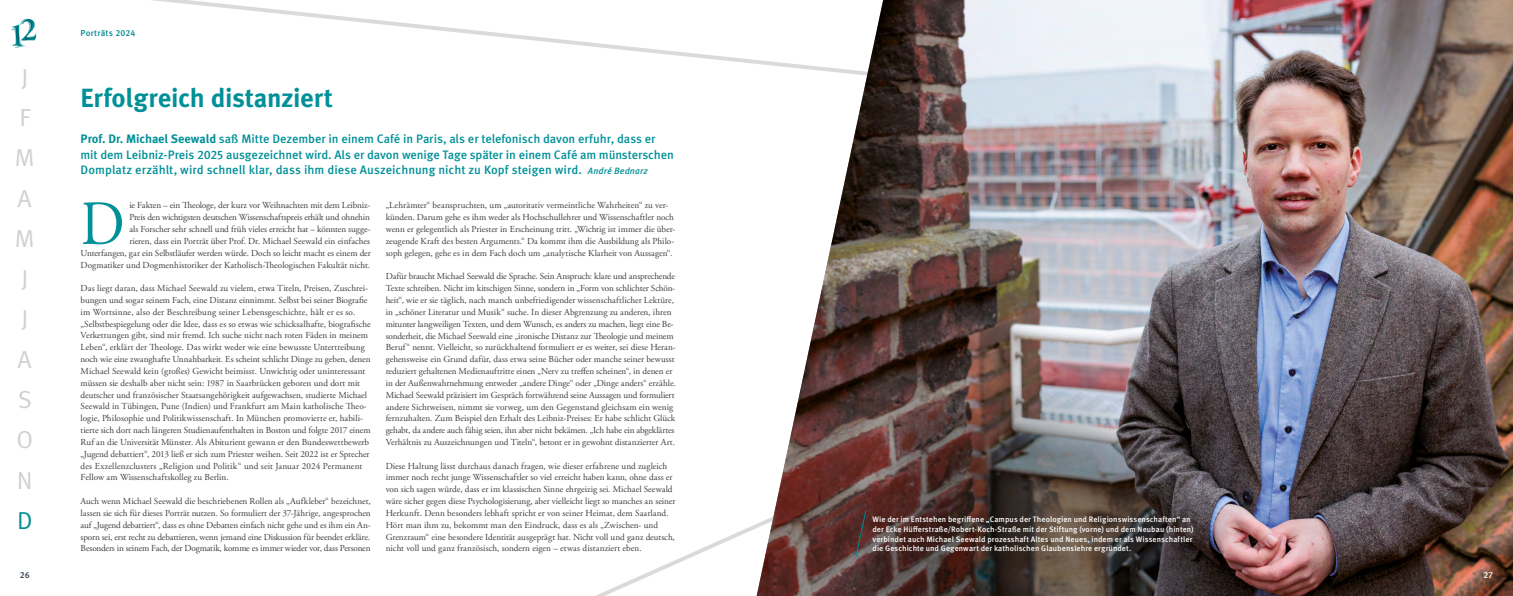
<style>
.page{position:relative;width:1513px;height:596px;background:#fff}
.page>*{position:absolute;margin:0;border:0;box-sizing:border-box;transform-origin:0 0}
.t1{font:62.65px "Adobe Garamond Pro";color:#009098;scale:.9 1}
.t2{font:700 26.25px "Meta OT";letter-spacing:-.01em;color:#009098}
.t3{font:24.5px/40.2px "Meta OT";color:#d0d0d0}
.t4{font:24.5px "Meta OT";color:#009098}
.t5{font:500 12.25px/15.3px "Meta OT";letter-spacing:-.005em;color:#009098}
.t6{font:9.19px/11.8px "Adobe Garamond Pro";color:#3c3c3b}
.t7{font:500 8.75px "Meta OT";letter-spacing:.02em;color:#008991}
.t8{font:500 8.75px "Meta OT";color:#2e3c4b}
.t9{font:500 8.75px "Meta OT";color:#fff}
.t10{font:500 7.88px/9.6px "Meta OT";letter-spacing:.01em;color:#fff}
.s1{font-weight:700}
.s2{font-style:italic;font-size:9.19px}
</style>
<div class="page">
<svg style="left:152px;top:0;width:605px;height:64px"></svg>
<img style="left:757px;top:0;width:756px;height:595px">
<img style="left:850px;top:382px;width:353px;height:213px">
<svg style="left:11px;top:18px;width:25px;height:30px"></svg>
<svg style="left:855px;top:509px;width:12px;height:48px"></svg>
<h3 class="t3" style="left:15px;top:57px;width:21px">J<br>F<br>M<br>A<br>M<br>J<br>J<br>A<br>S<br>O<br>N</h3>
<h3 class="t4" style="left:17px;top:505px;width:17px">D</h3>
<p class="t7" style="left:81px;top:28px;width:56px">Porträts 2024</p>
<h2 class="t2" style="left:81px;top:81px;width:254px">Erfolgreich distanziert</h2>
<p class="t5" style="left:81px;top:131px;width:595px"><span class="s1">Prof. Dr. Michael Seewald</span> saß Mitte Dezember in einem Café in Paris, als er telefonisch davon erfuhr, dass er mit dem Leibniz-Preis 2025 ausgezeichnet wird. Als er davon wenige Tage später in einem Café am münsterschen<br>Domplatz erzählt, wird schnell klar, dass ihm diese Auszeichnung nicht zu Kopf steigen wird. <span class="s2">André Bednarz</span></p>
<p class="t6" style="left:81px;top:200px;width:292px;text-align:right">ie Fakten – ein Theologe, der kurz vor Weihnachten mit dem Leibniz-<br>Preis den wichtigsten deutschen Wissenschaftspreis erhält und ohnehin<br>als Forscher sehr schnell und früh vieles erreicht hat – könnten sugge-<br>rieren, dass ein Porträt über Prof. Dr. Michael Seewald ein einfaches<br>Unterfangen, gar ein Selbstläufer werden würde. Doch so leicht macht es einem der Dogmatiker und Dogmenhistoriker der Katholisch-Theologischen Fakultät nicht.</p>
<p class="t6" style="left:81px;top:282px;width:292px">Das liegt daran, dass Michael Seewald zu vielem, etwa Titeln, Preisen, Zuschrei&shy;bungen und sogar seinem Fach, eine Distanz einnimmt. Selbst bei seiner Biografie im Wortsinne, also der Beschreibung seiner Lebensgeschichte, hält er es so. „Selbstbespiegelung oder die Idee, dass es so etwas wie schicksalhafte, biografische Verkettungen gibt, sind mir fremd. Ich suche nicht nach roten Fäden in meinem Leben“, erklärt der Theologe. Das wirkt weder wie eine bewusste Untertreibung noch wie eine zwanghafte Unnahbarkeit. Es scheint schlicht Dinge zu geben, denen Michael Seewald kein (großes) Gewicht beimisst. Unwichtig oder uninteressant müssen sie deshalb aber nicht sein: 1987 in Saarbrücken geboren und dort mit deutscher und französischer Staatsangehörigkeit aufgewachsen, studierte Michael Seewald in Tübingen, Pune (Indien) und Frankfurt am Main katholische Theo&shy;logie, Philosophie und Politikwissenschaft. In München promovierte er, habili&shy;tierte sich dort nach längeren Studienaufenthalten in Boston und folgte 2017 einem Ruf an die Universität Münster. Als Abiturient gewann er den Bundeswettbewerb „Jugend debattiert“, 2013 ließ er sich zum Priester weihen. Seit 2022 ist er Sprecher des Exzellenzclusters „Religion und Politik“ und seit Januar 2024 Permanent Fellow am Wissenschaftskolleg zu Berlin.</p>
<p class="t6" style="left:81px;top:495px;width:292px;text-align:justify">Auch wenn Michael Seewald die beschriebenen Rollen als „Aufkleber“ bezeichnet, lassen sie sich für dieses Porträt nutzen. So formuliert der 37-Jährige, angesprochen auf „Jugend debattiert“, dass es ohne Debatten einfach nicht gehe und es ihm ein An&shy;sporn sei, erst recht zu debattieren, wenn jemand eine Diskussion für beendet erkläre.<br>Besonders in seinem Fach, der Dogmatik, komme es immer wieder vor, dass Personen</p>
<h1 class="t1" style="left:81px;top:186px;width:50px">D</h1>
<p class="t6" style="left:386px;top:200px;width:291px">„Lehrämter“ beanspruchten, um „autoritativ vermeintliche Wahrheiten“ zu ver&shy;künden. Darum gehe es ihm weder als Hochschullehrer und Wissenschaftler noch wenn er gelegentlich als Priester in Erscheinung tritt. „Wichtig ist immer die über&shy;zeugende Kraft des besten Arguments.“ Da kommt ihm die Ausbildung als Philo&shy;soph gelegen, gehe es in dem Fach doch um „analytische Klarheit von Aussagen“.</p>
<p class="t6" style="left:386px;top:271px;width:292px">Dafür braucht Michael Seewald die Sprache. Sein Anspruch: klare und ansprechende Texte schreiben. Nicht im kitschigen Sinne, sondern in „Form von schlichter Schön&shy;heit“, wie er sie täglich, nach manch unbefriedigender wissenschaftlicher Lektüre, in „schöner Literatur und Musik“ suche. In dieser Abgrenzung zu anderen, ihren mitunter langweiligen Texten, und dem Wunsch, es anders zu machen, liegt eine Be&shy;sonderheit, die Michael Seewald eine „ironische Distanz zur Theologie und meinem Beruf“ nennt. Vielleicht, so zurückhaltend formuliert er es weiter, sei diese Heran&shy;gehensweise ein Grund dafür, dass etwa seine Bücher oder manche seiner bewusst reduziert gehaltenen Medienauftritte einen „Nerv zu treffen scheinen“, in denen er in der Außenwahrnehmung entweder „andere Dinge“ oder „Dinge anders“ erzähle.<br>Michael Seewald präzisiert im Gespräch fortwährend seine Aussagen und formuliert andere Sichtweisen, nimmt sie vorweg, um den Gegenstand gleichsam ein wenig fernzuhalten. Zum Beispiel den Erhalt des Leibniz-Preises: Er habe schlicht Glück gehabt, da andere auch fähig seien, ihn aber nicht bekämen. „Ich habe ein abgeklärtes Verhältnis zu Auszeichnungen und Titeln“, betont er in gewohnt distanzierter Art.</p>
<p class="t6" style="left:386px;top:460px;width:291px">Diese Haltung lässt durchaus danach fragen, wie dieser erfahrene und zugleich immer noch recht junge Wissenschaftler so viel erreicht haben kann, ohne dass er von sich sagen würde, dass er im klassischen Sinne ehrgeizig sei. Michael Seewald wäre sicher gegen diese Psychologisierung, aber vielleicht liegt so manches an seiner Herkunft. Denn besonders lebhaft spricht er von seiner Heimat, dem Saarland.<br>Hört man ihm zu, bekommt man den Eindruck, dass es als „Zwischen- und Grenzraum“ eine besondere Identität ausgeprägt hat. Nicht voll und ganz deutsch, nicht voll und ganz französisch, sondern eigen – etwas distanziert eben.</p>
<p class="t10" style="left:873px;top:514px;width:323px">Wie der im Entstehen begriffene „Campus der Theologien und Religionswissenschaften“ an der Ecke Hüfferstraße/Robert-Koch-Straße mit der Stiftung (vorne) und dem Neubau (hinten) verbindet auch Michael Seewald prozesshaft Altes und Neues, indem er als Wissenschaftler die Geschichte und Gegenwart der katholischen Glaubenslehre ergründet.</p>
<p class="t8" style="left:20px;top:568px;width:11px">26</p>
<p class="t9" style="left:1483px;top:568px;width:11px">27</p>
</div>
